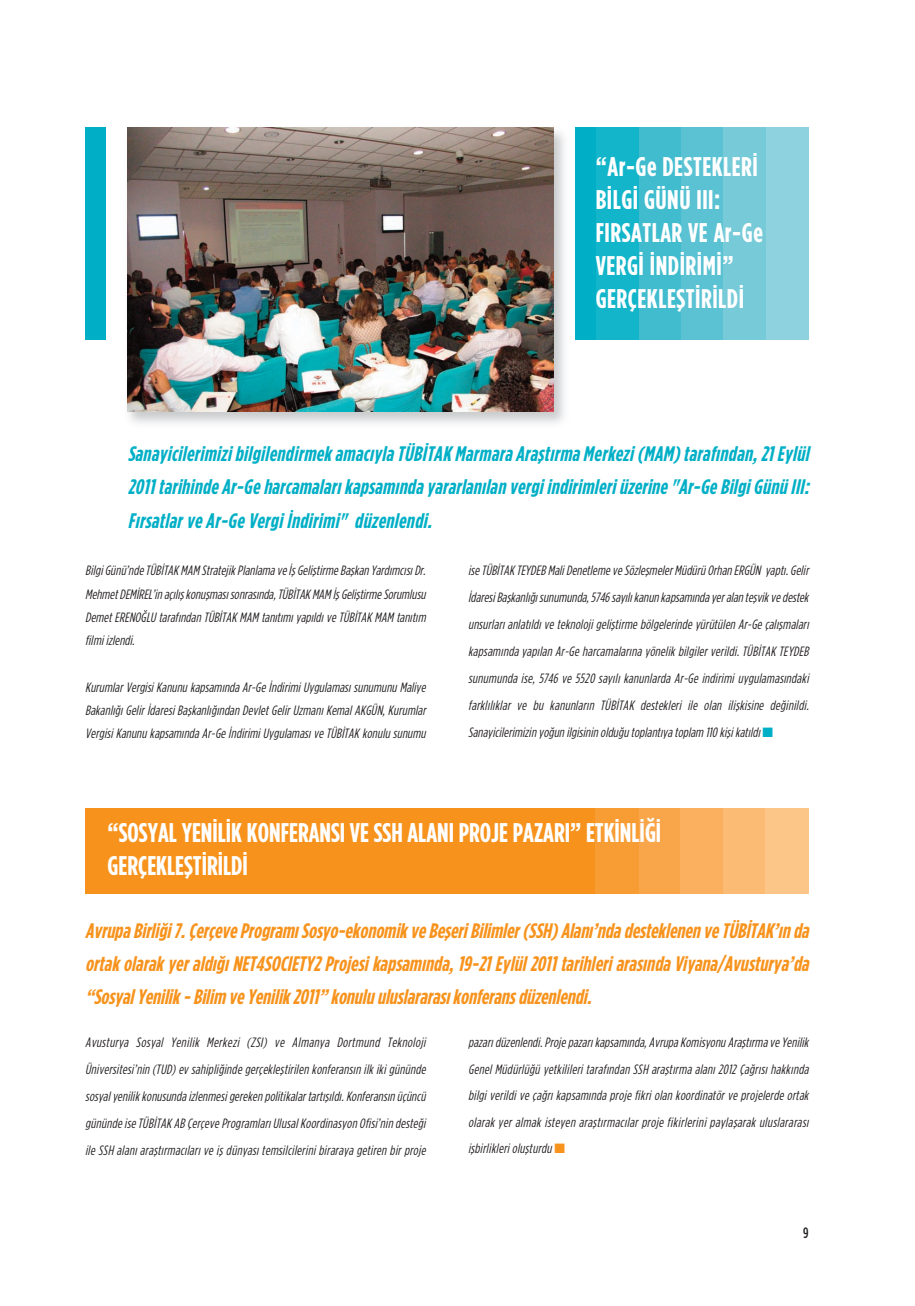
<style>
.page{position:relative;width:915px;height:1306px;background:#fff}
.page>*{position:absolute;margin:0;border:0;box-sizing:border-box;transform-origin:0 0}
.t1{font:27px/33px "Gotham Condensed TRUN Bold";letter-spacing:.02em;color:#fff}
.t2{font:27px/33px "Gotham Condensed TRUN Bold";color:#fff}
.t3{font:italic 21px/33px "Gotham Condensed TRUN Bold";color:#f7931d;text-align:justify}
.t4{font:italic 21px/33px "Gotham Condensed TRUN Bold";color:#00afc6;text-align:justify}
.t5{font:500 15px "Gotham Condensed TRUN";color:#231f20}
.t6{font:italic 13.5px/27px "Gotham Condensed TRUN";letter-spacing:.02em;color:#231f20;text-align:justify}
.s1{color:#00afc6}
.s2{color:#f7931d}
</style>
<div class="page">
<div style="left:85px;top:128px;width:638px;height:212px;background:#00afc6"></div>
<div style="left:638px;top:128px;width:42px;height:212px;background:#40bcce"></div>
<div style="left:680px;top:128px;width:43px;height:212px;background:#5bc2d3"></div>
<div style="left:723px;top:128px;width:42px;height:212px;background:#77cad8"></div>
<div style="left:765px;top:128px;width:43px;height:212px;background:#8ed2df"></div>
<div style="left:595px;top:128px;width:43px;height:212px;background:#12b5c9"></div>
<div style="left:106px;top:102px;width:468px;height:255px;background:#fff"></div>
<img style="left:127px;top:127px;width:437px;height:296px">
<img style="left:128px;top:128px;width:425px;height:283px">
<img style="left:85px;top:808px;width:723px;height:85px">
<h1 class="t1" style="left:595px;top:149px;width:169px">“Ar-Ge DESTEKLERİ<br>BİLGİ GÜNÜ III:<br>FIRSATLAR VE Ar-Ge<br>VERGİ İNDİRİMİ”<br>GERÇEKLEŞTİRİLDİ</h1>
<p class="t4" style="left:128px;top:437px;width:687px">Sanayicilerimizi bilgilendirmek amacıyla TÜBİTAK Marmara Araştırma Merkezi (MAM) tarafından, 21 Eylül 2011 tarihinde Ar-Ge harcamaları kapsamında yararlanılan vergi indirimleri üzerine "Ar-Ge Bilgi Günü III:<br>Fırsatlar ve Ar-Ge Vergi İndirimi" düzenlendi.</p>
<p class="t6" style="left:85px;top:558px;width:345px;line-height:23.2px">Bilgi Günü’nde TÜBİTAK MAM Stratejik Planlama ve İş Geliştirme Başkan Yardımcısı Dr.<br>Mehmet DEMİREL’in açılış konuşması sonrasında, TÜBİTAK MAM İş Geliştirme Sorumlusu Demet ERENOĞLU tarafından TÜBİTAK MAM tanıtımı yapıldı ve TÜBİTAK MAM tanıtım filmi izlendi.</p>
<p class="t6" style="left:85px;top:675px;width:345px;line-height:23.2px">Kurumlar Vergisi Kanunu kapsamında Ar-Ge İndirimi Uygulaması sunumunu Maliye Bakanlığı Gelir İdaresi Başkanlığından Devlet Gelir Uzmanı Kemal AKGÜN, Kurumlar Vergisi Kanunu kapsamında Ar-Ge İndirimi Uygulaması ve TÜBİTAK konulu sunumu</p>
<p class="t6" style="left:468px;top:557px;width:345px">ise TÜBİTAK TEYDEB Mali Denetleme ve Sözleşmeler Müdürü Orhan ERGÜN yaptı. Gelir İdaresi Başkanlığı sunumunda, 5746 sayılı kanun kapsamında yer alan teşvik ve destek unsurları anlatıldı ve teknoloji geliştirme bölgelerinde yürütülen Ar-Ge çalışmaları kapsamında yapılan Ar-Ge harcamalarına yönelik bilgiler verildi. TÜBİTAK TEYDEB sunumunda ise, 5746 ve 5520 sayılı kanunlarda Ar-Ge indirimi uygulamasındaki farklılıklar ve bu kanunların TÜBİTAK destekleri ile olan ilişkisine değinildi.<br>Sanayicilerimizin yoğun ilgisinin olduğu toplantıya toplam 110 kişi katıldı <span class="s1">■</span></p>
<h1 class="t2" style="left:108px;top:815px;width:555px">“SOSYAL YENİLİK KONFERANSI VE SSH ALANI PROJE PAZARI” ETKİNLİĞİ<br>GERÇEKLEŞTİRİLDİ</h1>
<p class="t3" style="left:85px;top:913px;width:729px">Avrupa Birliği 7. Çerçeve Programı Sosyo-ekonomik ve Beşeri Bilimler (SSH) Alanı’nda desteklenen ve TÜBİTAK’ın da ortak olarak yer aldığı NET4SOCIETY2 Projesi kapsamında, 19-21 Eylül 2011 tarihleri arasında Viyana/Avusturya’da “Sosyal Yenilik - Bilim ve Yenilik 2011” konulu uluslararası konferans düzenlendi.</p>
<p class="t6" style="left:85px;top:1028px;width:345px">Avusturya Sosyal Yenilik Merkezi (ZSI) ve Almanya Dortmund Teknoloji Üniversitesi’nin (TUD) ev sahipliğinde gerçekleştirilen konferansın ilk iki gününde sosyal yenilik konusunda izlenmesi gereken politikalar tartışıldı. Konferansın üçüncü gününde ise TÜBİTAK AB Çerçeve Programları Ulusal Koordinasyon Ofisi’nin desteği ile SSH alanı araştırmacıları ve iş dünyası temsilcilerini biraraya getiren bir proje</p>
<p class="t6" style="left:468px;top:1028px;width:345px;line-height:26.5px">pazarı düzenlendi. Proje pazarı kapsamında, Avrupa Komisyonu Araştırma ve Yenilik Genel Müdürlüğü yetkilileri tarafından SSH araştırma alanı 2012 Çağrısı hakkında bilgi verildi ve çağrı kapsamında proje fikri olan koordinatör ve projelerde ortak olarak yer almak isteyen araştırmacılar proje fikirlerini paylaşarak uluslararası işbirlikleri oluşturdu <span class="s2">■</span></p>
<p class="t5" style="left:802px;top:1224px;width:7px">9</p>
</div>
